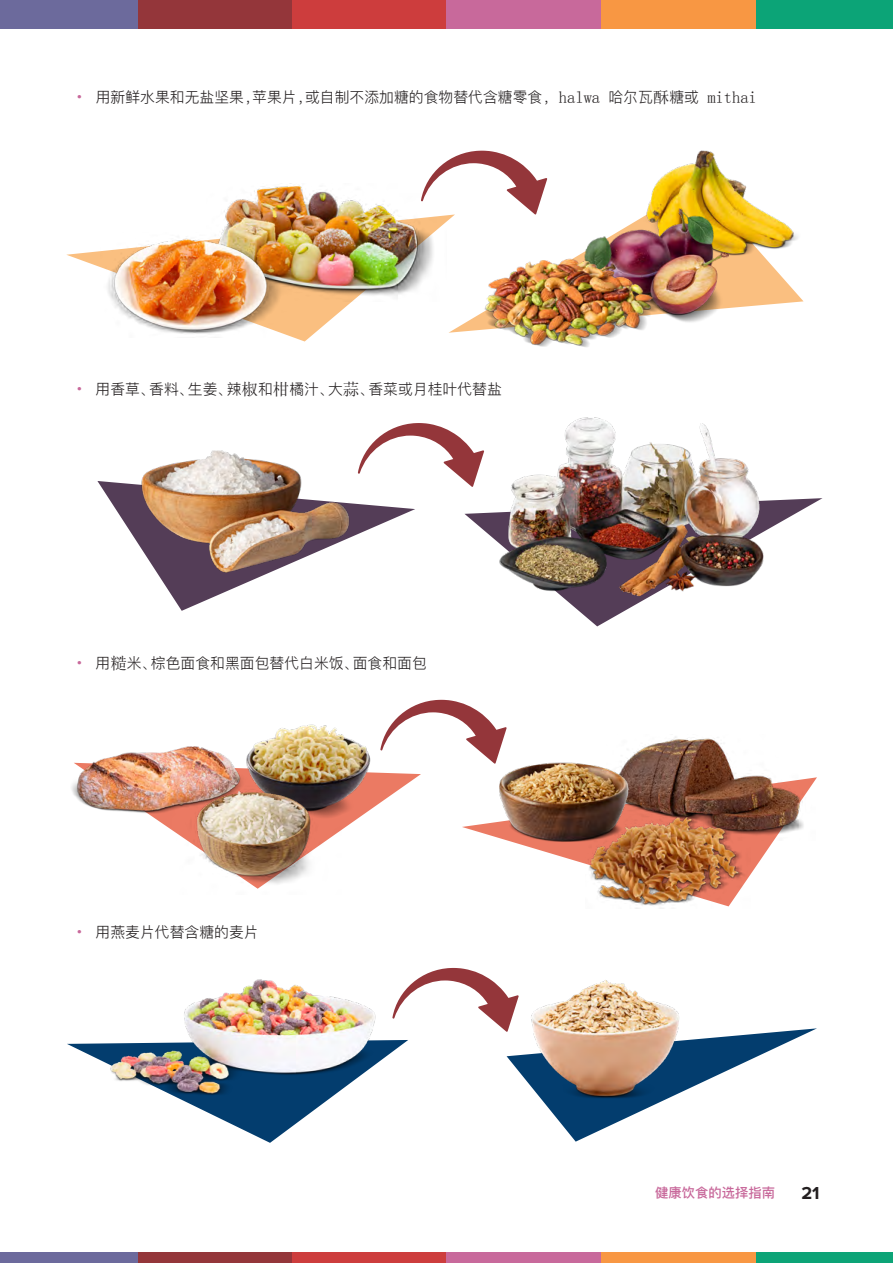
<style>
.page{position:relative;width:893px;height:1263px;background:#fff}
.page>*{position:absolute;margin:0;border:0;box-sizing:border-box;transform-origin:0 0}
.t1{font:700 18px "Proxima Nova";color:#231f20}
.t2{font:300 16.5px "SF Pro Ping Fang SC";color:#231f20}
.t3{font:500 15px "SF Pro Ping Fang SC";color:#c8699b}
.s1{font-family:"Century";font-weight:400;color:#c8699b}
.s2{font-family:"Sim Sun";font-weight:400}
</style>
<div class="page">
<svg style="left:66px;top:215px;width:382px;height:126px"></svg>
<img style="left:206px;top:185px;width:240px;height:116px">
<img style="left:101px;top:232px;width:194px;height:106px">
<svg style="left:448px;top:214px;width:356px;height:119px"></svg>
<img style="left:647px;top:150px;width:157px;height:130px">
<img style="left:585px;top:209px;width:143px;height:120px">
<img style="left:480px;top:252px;width:180px;height:95px">
<img style="left:484px;top:417px;width:327px;height:205px">
<svg style="left:523px;top:777px;width:294px;height:97px"></svg>
<img style="left:626px;top:736px;width:189px;height:104px">
<img style="left:585px;top:814px;width:166px;height:93px">
<img style="left:507px;top:763px;width:127px;height:82px">
<img style="left:74px;top:700px;width:433px;height:189px">
<svg style="left:67px;top:968px;width:750px;height:175px"></svg>
<svg style="left:421px;top:151px;width:126px;height:63px"></svg>
<svg style="left:97px;top:423px;width:387px;height:188px"></svg>
<div style="left:755px;top:1252px;width:138px;height:11px;background:#0ca477"></div>
<div style="left:601px;top:1252px;width:154px;height:11px;background:#f89743"></div>
<div style="left:446px;top:1252px;width:155px;height:11px;background:#c8699b"></div>
<div style="left:291px;top:1252px;width:155px;height:11px;background:#cd3d3d"></div>
<div style="left:137px;top:1252px;width:154px;height:11px;background:#94363a"></div>
<div style="left:0;top:1252px;width:138px;height:11px;background:#6c6a9c"></div>
<div style="left:755px;top:0;width:138px;height:29px;background:#0ca477"></div>
<div style="left:601px;top:0;width:154px;height:29px;background:#f89743"></div>
<div style="left:446px;top:0;width:155px;height:29px;background:#c8699b"></div>
<div style="left:291px;top:0;width:155px;height:29px;background:#cd3d3d"></div>
<div style="left:137px;top:0;width:154px;height:29px;background:#94363a"></div>
<div style="left:0;top:0;width:138px;height:29px;background:#6c6a9c"></div>
<p class="t2" style="left:74px;top:89px;width:684px"><span class="s1">•</span> 用新鲜水果和无盐坚果，苹果片，或自制不添加糖的食物替代含糖零食， <span class="s2">halwa</span> 哈尔瓦<span class="s2">酥</span>糖或 <span class="s2">mithai</span></p>
<p class="t2" style="left:74px;top:381px;width:429px"><span class="s1">•</span> 用香草、香料、生姜、辣<span class="s2">椒</span>和<span class="s2">柑</span>橘汁、大<span class="s2">蒜</span>、香菜或月桂叶代替盐</p>
<p class="t2" style="left:74px;top:655px;width:354px"><span class="s1">•</span> 用<span class="s2">糙</span>米、棕色面食和黑面包替代白米饭、面食和面包</p>
<p class="t2" style="left:74px;top:924px;width:186px"><span class="s1">•</span> 用燕麦片代替含糖的麦片</p>
<p class="t3" style="left:655px;top:1185px;width:121px">健康饮食的选择指南</p>
<p class="t1" style="left:801px;top:1183px;width:20px">21</p>
</div>
